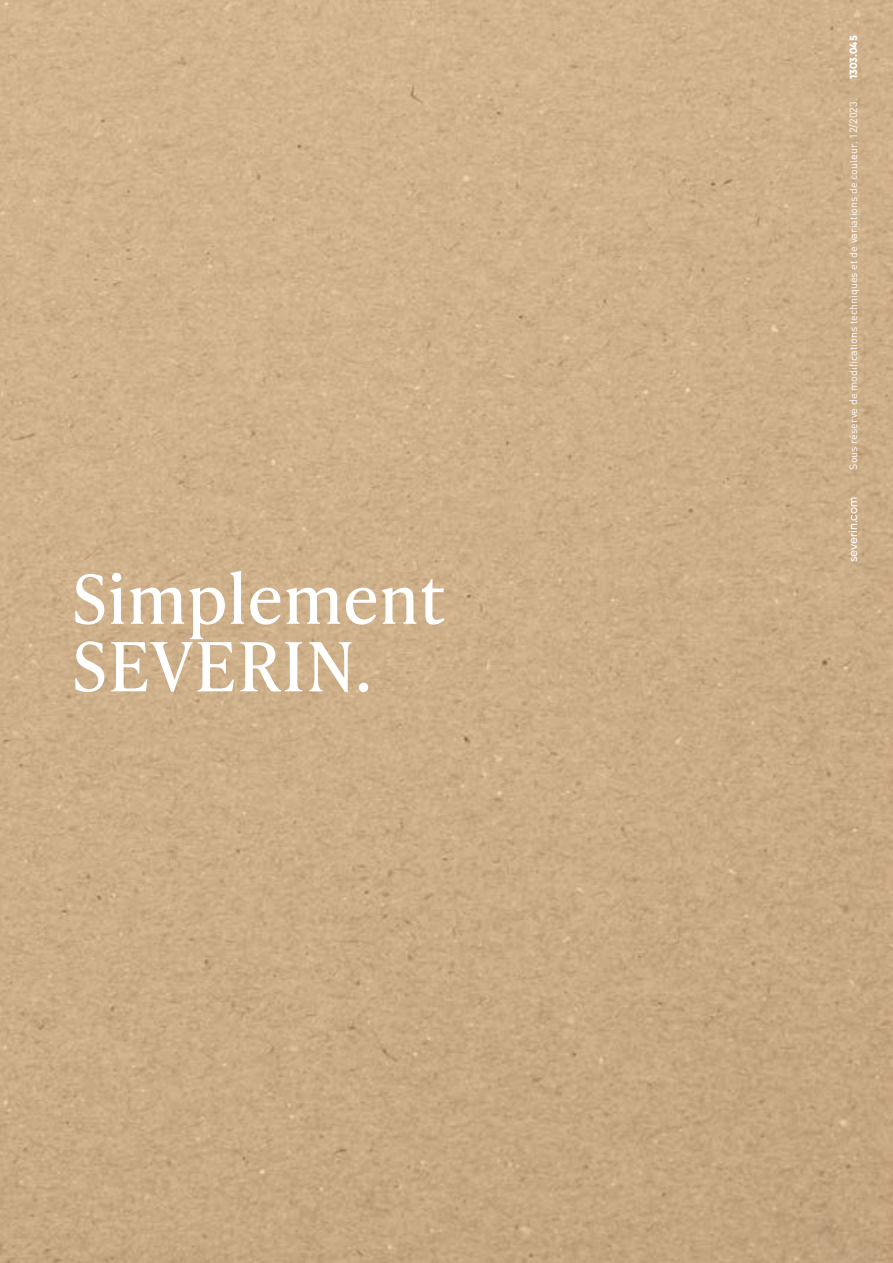
<style>
.page{position:relative;width:893px;height:1263px;background:#fff}
.page>*{position:absolute;margin:0;border:0;box-sizing:border-box;transform-origin:0 0}
.t1{font:67.5px/67.5px "Ivy Presto Text";letter-spacing:-.01em;color:#fff}
.t2{font:500 12px "Gilroy";letter-spacing:.005em;color:#fff}
.t3{font:10.5px "DIN Pro";letter-spacing:.01em;color:#fff}
.t4{font:800 10.5px "Gilroy";letter-spacing:.01em;color:#fff}
</style>
<div class="page">
<img style="left:0;top:0;width:893px;height:1263px">
<h1 class="t1" style="left:71px;top:562px;width:376px">Simplement<br>SEVERIN.</h1>
<p class="t4" style="left:847px;top:79px;width:45px;rotate:-90deg">1303.045</p>
<p class="t3" style="left:845px;top:470px;width:373px;rotate:-90deg">Sous réserve de modifications techniques et de variations de couleur. 12/2023.</p>
<p class="t2" style="left:846px;top:562px;width:67px;rotate:-90deg">severin.com</p>
</div>
